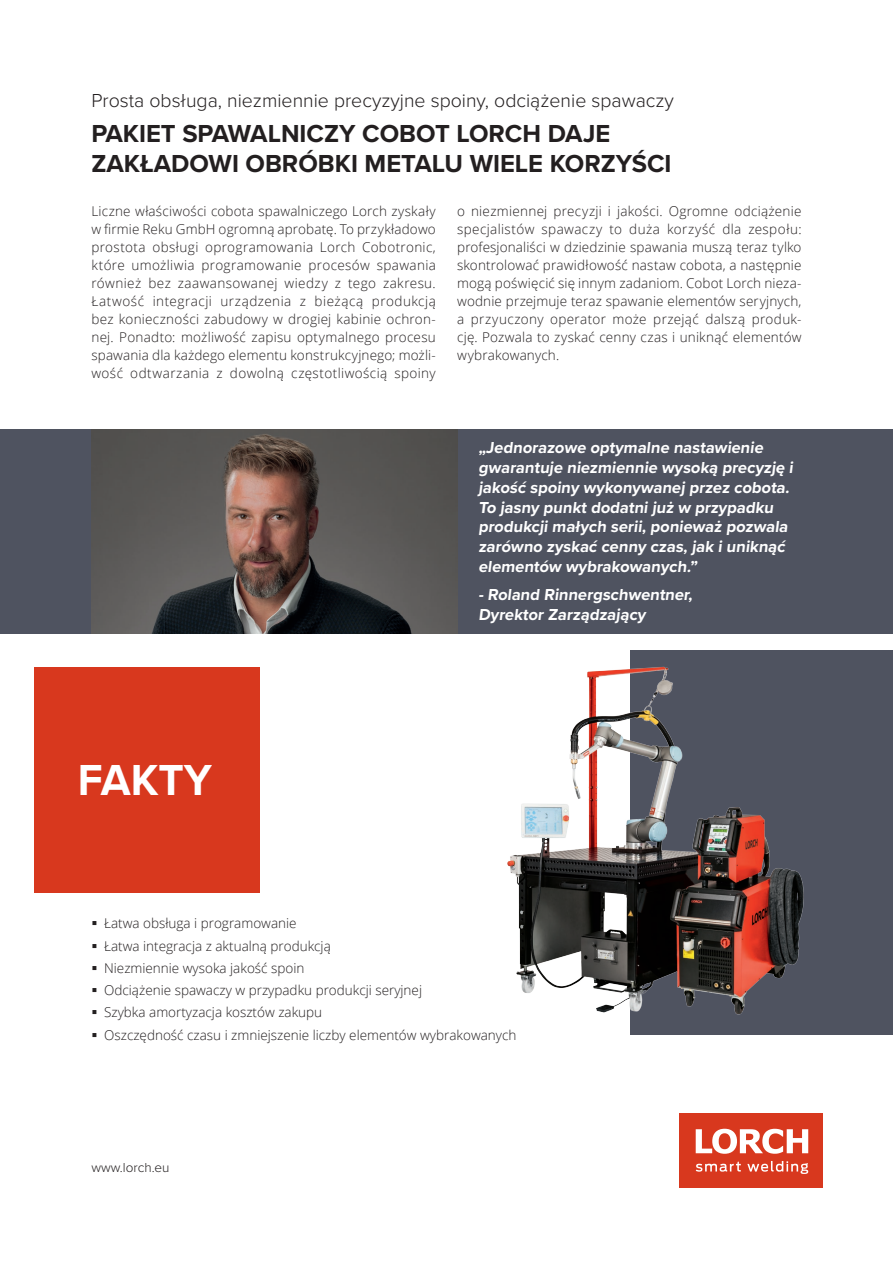
<style>
.page{position:relative;width:893px;height:1263px;background:#fff}
.page>*{position:absolute;margin:0;border:0;box-sizing:border-box;transform-origin:0 0}
.t1{font:700 45px "Proxima Nova";color:#fff}
.t2{font:700 25.5px/30.6px "Proxima Nova";color:#231f20}
.t3{font:300 19.5px "Proxima Nova";color:#231f20}
.t4{font:700 16.5px/19.8px "Proxima Nova";letter-spacing:-.18em;color:#fff}
.t5{font:300 13.5px/18px "Open Sans";color:#231f20;text-align:justify}
.t6{font:300 13.5px "Proxima Nova";color:#231f20}
</style>
<div class="page">
<div style="left:34px;top:668px;width:225px;height:225px;background:#d8381e"></div>
<div style="left:680px;top:1113px;width:143px;height:74px;background:#d8381e"></div>
<svg style="left:696px;top:1129px;width:112px;height:25px"></svg>
<svg style="left:696px;top:1161px;width:112px;height:13px"></svg>
<div style="left:630px;top:651px;width:263px;height:384px;background:#4f5360"></div>
<div style="left:0;top:429px;width:893px;height:205px;background:#4f5360"></div>
<img style="left:91px;top:429px;width:366px;height:205px">
<img style="left:507px;top:650px;width:336px;height:365px">
<h3 class="t3" style="left:91px;top:86px;width:584px">Prosta obsługa, niezmiennie precyzyjne spoiny, odciążenie spawaczy</h3>
<h2 class="t2" style="left:91px;top:117px;width:582px">Pakiet spawalniczy Cobot Lorch daje zakładowi obróbki metalu wiele korzyści</h2>
<p class="t5" style="left:91px;top:202px;width:346px">Liczne właściwości cobota spawalniczego Lorch zyskały w firmie Reku GmbH ogromną aprobatę. To przykładowo prostota obsługi oprogramowania Lorch Cobotronic, które umożliwia programowanie procesów spawania również bez zaawansowanej wiedzy z tego zakresu.<br>Łatwość integracji urządzenia z bieżącą produkcją bez konieczności zabudowy w drogiej kabinie ochron&shy;nej. Ponadto: możliwość zapisu optymalnego procesu spawania dla każdego elementu konstrukcyjnego; możli&shy;wość odtwarzania z dowolną częstotliwością spoiny</p>
<p class="t5" style="left:457px;top:202px;width:346px">o niezmiennej precyzji i jakości. Ogromne odciążenie specjalistów spawaczy to duża korzyść dla zespołu: profesjonaliści w dziedzinie spawania muszą teraz tylko skontrolować prawidłowość nastaw cobota, a następnie mogą poświęcić się innym zadaniom. Cobot Lorch nieza&shy;wodnie przejmuje teraz spawanie elementów seryjnych, a przyuczony operator może przejąć dalszą produk&shy;cję. Pozwala to zyskać cenny czas i uniknąć elementów wybrakowanych.</p>
<h1 class="t1" style="left:78px;top:746px;width:136px">Fakty</h1>
<p class="t4" style="left:478px;top:437px;width:319px">„Jednorazowe optymalne nastawienie gwarantuje niezmiennie wysoką precyzję i jakość spoiny wykonywanej przez cobota.<br>To jasny punkt dodatni już w przypadku produkcji małych serii, ponieważ pozwala zarówno zyskać cenny czas, jak i uniknąć elementów wybrakowanych.”</p>
<p class="t4" style="left:478px;top:584px;width:218px">- Roland Rinnergschwentner,<br>Dyrektor Zarządzający</p>
<p class="t5" style="left:104px;top:912px;width:414px;line-height:22.2px;text-align:left">Łatwa obsługa i programowanie<br>Łatwa integracja z aktualną produkcją<br>Niezmiennie wysoka jakość spoin<br>Odciążenie spawaczy w przypadku produkcji seryjnej<br>Szybka amortyzacja kosztów zakupu<br>Oszczędność czasu i zmniejszenie liczby elementów wybrakowanych</p>
<p class="t6" style="left:91px;top:1157px;width:80px">www.lorch.eu</p>
</div>
